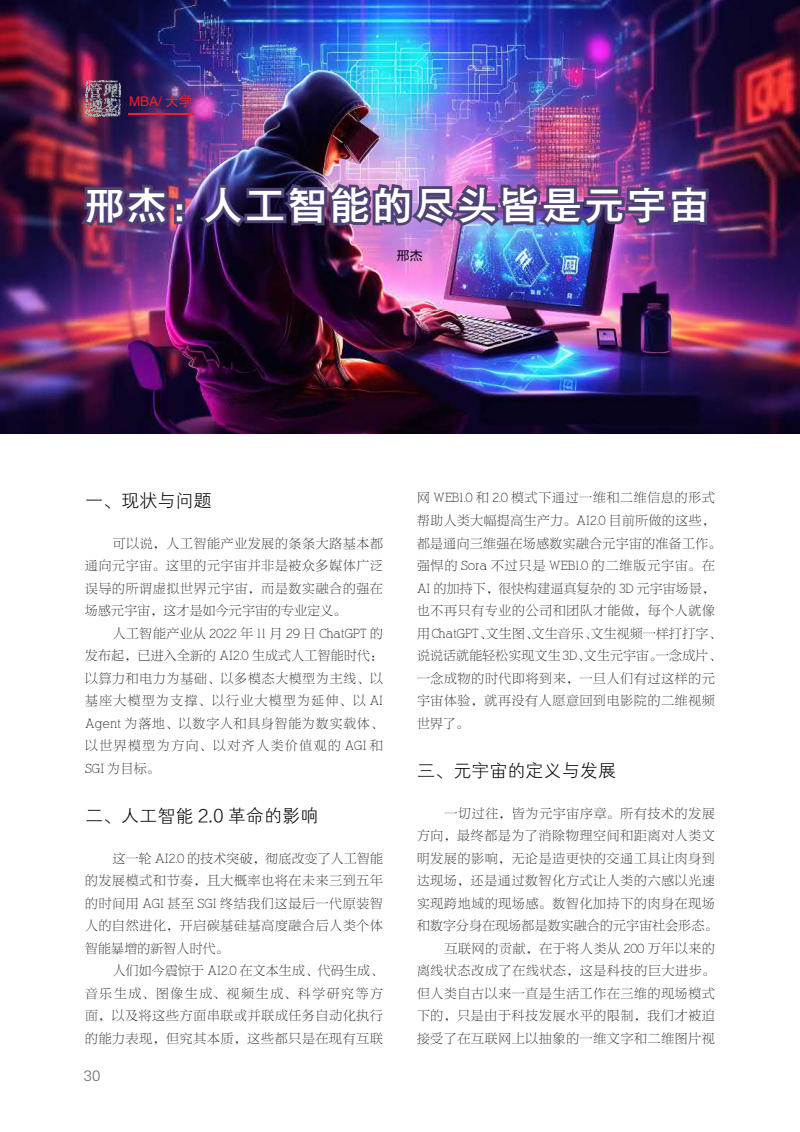
<style>
.page{position:relative;width:800px;height:1132px;background:#fff}
.page>*{position:absolute;margin:0;border:0;box-sizing:border-box;transform-origin:0 0}
.t1{font:39px "FZYDZHJW GB1 0";letter-spacing:.085em;color:#fff}
.t2{font:18px "FZXH1 JW GB1 0";letter-spacing:.005em;color:#050303}
.t3{font:15px "FZY1 JW GB1 0";color:#6c6d70}
.t4{font:13.5px "FZHTJW GB1 0";color:#ee2123}
.t5{font:12.75px/22.5px "FZNBSJW GB1 0";letter-spacing:.065em;color:#231f20;text-align:justify}
.t6{font:12.75px/22.5px "FZNBSJW GB1 0";letter-spacing:.045em;color:#231f20}
.t7{font:12.75px "FZLTHK GBK1 0";color:#000}
</style>
<div class="page">
<img style="left:0;top:0;width:799px;height:433px">
<img style="left:76px;top:181px;width:112px;height:50px">
<img style="left:194px;top:180px;width:517px;height:52px">
<img style="left:85px;top:81px;width:35px;height:35px">
<hr style="left:128px;top:113px;width:66px;height:2px;background:#ee2123">
<p class="t4" style="left:129px;top:94px;width:65px">MBA/ 大学</p>
<p class="t1" style="left:85px;top:184px;width:624px">邢杰：人工智能的尽头皆是元宇宙</p>
<p class="t7" style="left:396px;top:248px;width:27px">邢杰</p>
<p class="t2" style="left:85px;top:491px;width:128px">一、现状与问题</p>
<p class="t5" style="left:85px;top:532px;width:299px;text-indent:28px">可以说，人工智能产业发展的条条大路基本都通向元宇宙。这里的元宇宙并非是被众多媒体广泛误导的所谓虚拟世界元宇宙，而是数实融合的强在场感元宇宙，这才是如今元宇宙的专业定义。</p>
<p class="t5" style="left:85px;top:622px;width:299px;text-indent:28px">人工智能产业从 2022 年 11 月 29 日 ChatGPT 的发布起，已进入全新的 AI2.0 生成式人工智能时代：以算力和电力为基础、以多模态大模型为主线、以基座大模型为支撑、以行业大模型为延伸、以 AI Agent 为落地、以数字人和具身智能为数实载体、以世界模型为方向、以对齐人类价值观的 AGI 和SGI 为目标。</p>
<p class="t2" style="left:85px;top:806px;width:235px">二、人工智能 2.0 革命的影响</p>
<p class="t5" style="left:85px;top:847px;width:299px;text-indent:28px">这一轮 AI2.0 的技术突破，彻底改变了人工智能的发展模式和节奏，且大概率也将在未来三到五年的时间用 AGI 甚至 SGI 终结我们这最后一代原装智人的自然进化，开启碳基硅基高度融合后人类个体智能暴增的新智人时代。</p>
<p class="t5" style="left:85px;top:959px;width:299px;text-indent:28px">人们如今震惊于 AI2.0 在文本生成、代码生成、音乐生成、图像生成、视频生成、科学研究等方面，以及将这些方面串联或并联成任务自动化执行的能力表现，但究其本质，这些都只是在现有互联</p>
<p class="t3" style="left:84px;top:1067px;width:18px">30</p>
<p class="t6" style="left:417px;top:487px;width:306px">网 WEB1.0 和 2.0 模式下通过一维和二维信息的形式帮助人类大幅提高生产力。AI2.0 目前所做的这些，都是通向三维强在场感数实融合元宇宙的准备工作。强悍的 Sora 不过只是 WEB1.0 的二维版元宇宙。在<br>AI 的加持下，很快构建逼真复杂的 3D 元宇宙场景，也不再只有专业的公司和团队才能做，每个人就像用 ChatGPT、文生图、文生音乐、文生视频一样打打字、说说话就能轻松实现文生 3D、文生元宇宙。一念成片、一念成物的时代即将到来，一旦人们有过这样的元宇宙体验，就再没有人愿意回到电影院的二维视频世界了。</p>
<p class="t2" style="left:417px;top:761px;width:200px">三、元宇宙的定义与发展</p>
<p class="t5" style="left:417px;top:802px;width:302px;text-align:left;text-indent:28px">一切过往，皆为元宇宙序章。所有技术的发展方向，最终都是为了消除物理空间和距离对人类文明发展的影响，无论是造更快的交通工具让肉身到达现场，还是通过数智化方式让人类的六感以光速实现跨地域的现场感。数智化加持下的肉身在现场和数字分身在现场都是数实融合的元宇宙社会形态。</p>
<p class="t5" style="left:417px;top:937px;width:299px;text-indent:28px">互联网的贡献，在于将人类从 200 万年以来的离线状态改成了在线状态，这是科技的巨大进步。但人类自古以来一直是生活工作在三维的现场模式下的，只是由于科技发展水平的限制，我们才被迫接受了在互联网上以抽象的一维文字和二维图片视</p>
</div>
